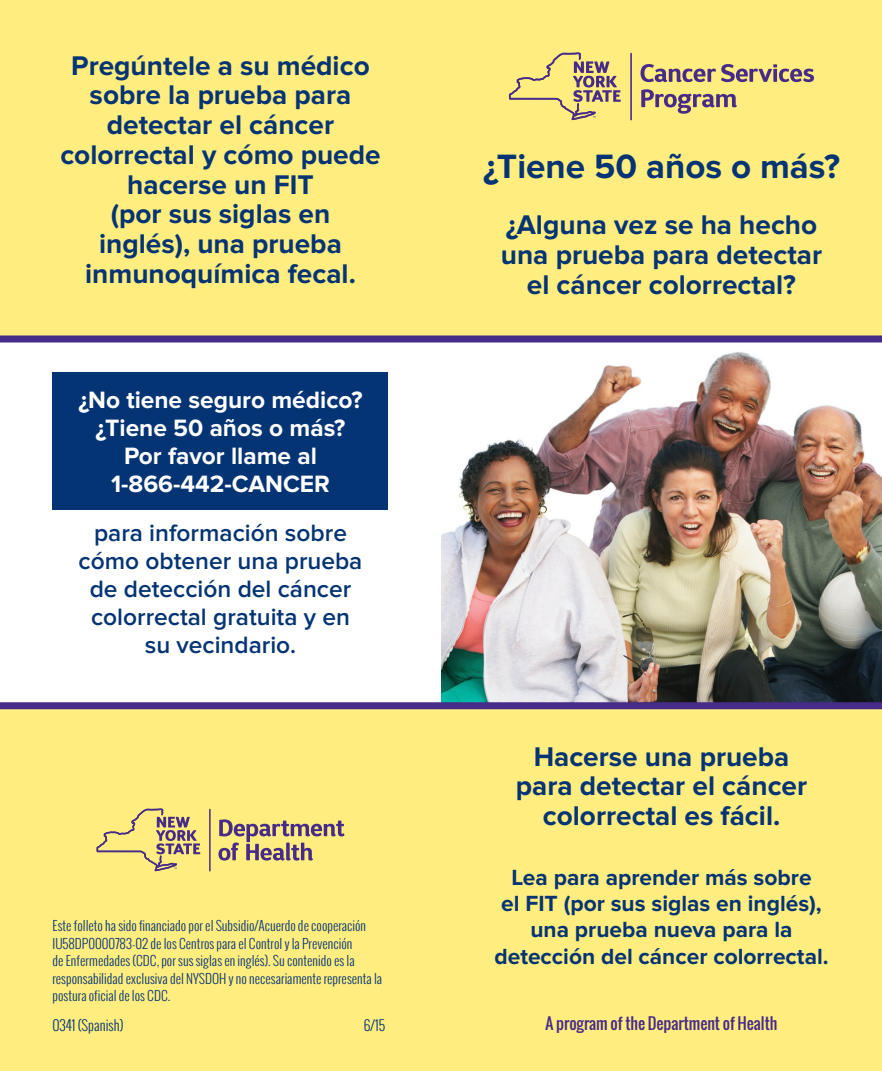
<style>
.page{position:relative;width:882px;height:1071px;background:#ffed7f}
.page>*{position:absolute;margin:0;border:0;box-sizing:border-box;transform-origin:0 0}
.t1{font:700 35px "Proxima Nova";color:#053474}
.t2{font:700 28px/29.8px "Proxima Nova";color:#053474;text-align:center}
.t3{font:600 24.5px/28px "Proxima Nova";color:#053474;text-align:center}
.t4{font:700 24.5px/28px "Proxima Nova";color:#fff;text-align:center}
.t5{font:700 22.75px/26.2px "Proxima Nova";color:#053474;text-align:center}
.t6{font:15.75px "Oswald";color:#472b89}
.t7{font:300 14px "Oswald";color:#053474}
.t8{font:300 13.12px/17.5px "Oswald";color:#053474}
</style>
<div class="page">
<div style="left:0;top:339px;width:882px;height:366px;background:#fff"></div>
<img style="left:441px;top:352px;width:441px;height:350px">
<div style="left:52px;top:372px;width:336px;height:137px;background:#053474"></div>
<div style="left:0;top:336px;width:882px;height:7px;background:#472b89"></div>
<div style="left:0;top:702px;width:882px;height:7px;background:#472b89"></div>
<svg style="left:641px;top:64px;width:173px;height:18px"></svg>
<svg style="left:641px;top:89px;width:96px;height:25px"></svg>
<hr style="left:630px;top:53px;width:2px;height:67px;background:#472b89">
<svg style="left:509px;top:52px;width:112px;height:68px"></svg>
<svg style="left:218px;top:819px;width:126px;height:42px"></svg>
<hr style="left:209px;top:809px;width:2px;height:63px;background:#472b89">
<svg style="left:97px;top:808px;width:103px;height:63px"></svg>
<h2 class="t2" style="left:60px;top:51px;width:322px">Pregúntele a su médico sobre la prueba para detectar el cáncer colorrectal y cómo puede hacerse un FIT<br>(por sus siglas en<br>inglés), una prueba inmunoquímica fecal.</h2>
<h3 class="t4" style="left:78px;top:387px;width:286px">¿No tiene seguro médico? ¿Tiene 50 años o más?<br>Por favor llame al<br>1-866-442-CANCER</h3>
<h3 class="t3" style="left:79px;top:519px;width:285px">para información sobre cómo obtener una prueba de detección del cáncer colorrectal gratuita y en su vecindario.</h3>
<p class="t8" style="left:52px;top:917px;width:331px">Este folleto ha sido financiado por el Subsidio/Acuerdo de cooperación IU58DP0000783-02 de los Centros para el Control y la Prevención<br>de Enfermedades (CDC, por sus siglas en inglés). Su contenido es la responsabilidad exclusiva del NYSDOH y no necesariamente representa la postura oficial de los CDC.</p>
<p class="t7" style="left:52px;top:1015px;width:72px">0341 (Spanish)</p>
<p class="t7" style="left:364px;top:1015px;width:23px">6/15</p>
<h1 class="t1" style="left:483px;top:146px;width:358px">¿Tiene 50 años o más?</h1>
<h2 class="t2" style="left:501px;top:211px;width:323px">¿Alguna vez se ha hecho una prueba para detectar el cáncer colorrectal?</h2>
<h2 class="t2" style="left:516px;top:742px;width:293px">Hacerse una prueba para detectar el cáncer colorrectal es fácil.</h2>
<h3 class="t5" style="left:494px;top:865px;width:336px">Lea para aprender más sobre<br>el FIT (por sus siglas en inglés), una prueba nueva para la detección del cáncer colorrectal.</h3>
<p class="t6" style="left:546px;top:1011px;width:233px">A program of the Department of Health</p>
</div>
